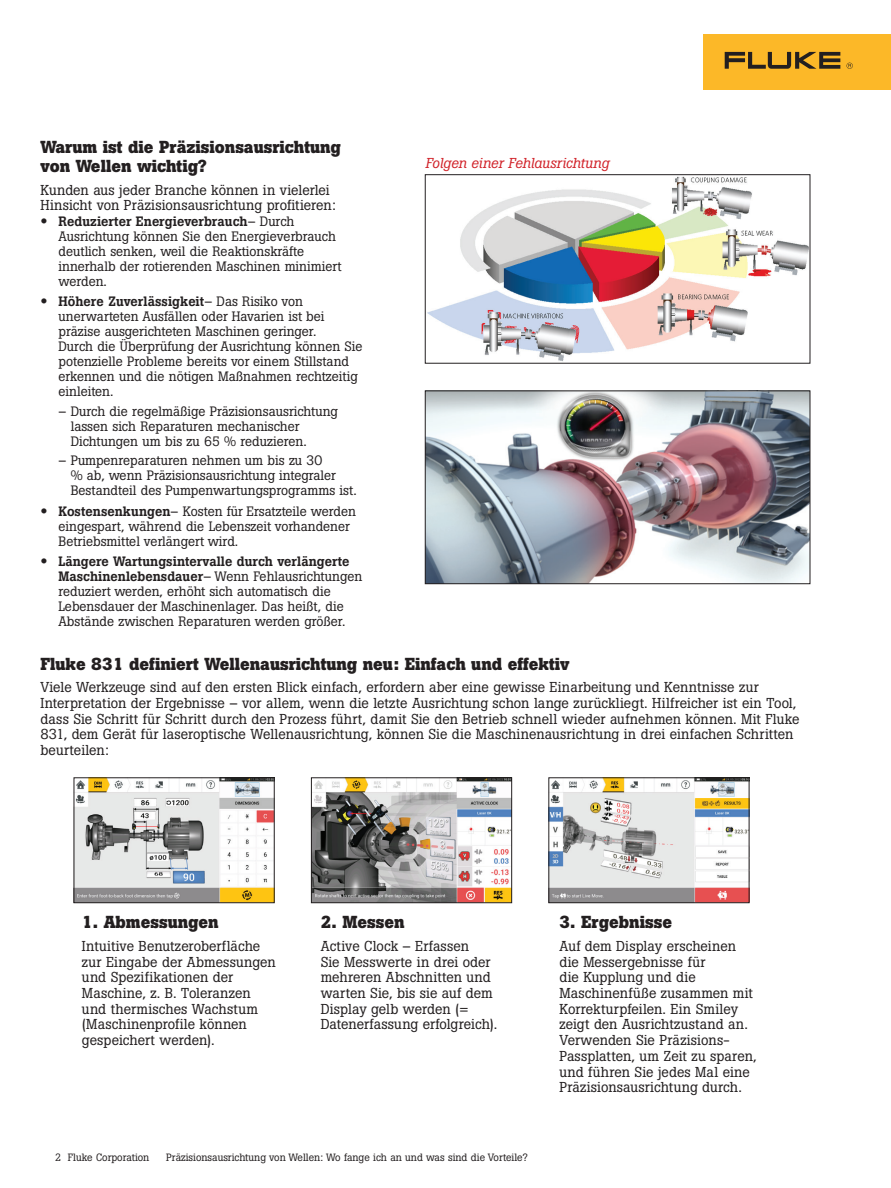
<style>
.page{position:relative;width:891px;height:1188px;background:#fff}
.page>*{position:absolute;margin:0;border:0;box-sizing:border-box;transform-origin:0 0}
.t1{font:700 17.25px/18.8px "Boton Pro";color:#231f20}
.t2{font:14.25px/15.8px "Boton Pro";letter-spacing:.005em;color:#231f20}
.t3{font:italic 14.25px "Boton Pro";letter-spacing:-.005em;color:#d1232a}
.t4{font:13.5px/15px "Boton Pro";color:#231f20}
.t5{font:10.5px "Boton Pro";color:#231f20}
.s1{font-family:"Helvetica Neue LT Pro";font-weight:700;font-stretch:expanded;font-size:14.25px}
.s2{font-weight:500}
</style>
<div class="page">
<img style="left:427px;top:176px;width:381px;height:186px">
<div style="left:425px;top:174px;width:385px;height:190px;border:1px solid #231f20"></div>
<img style="left:427px;top:393px;width:381px;height:189px">
<div style="left:425px;top:391px;width:385px;height:193px;border:1px solid #231f20"></div>
<img style="left:550px;top:779px;width:197px;height:122px">
<div style="left:548px;top:777px;width:201px;height:126px;border:1px solid #231f20"></div>
<img style="left:313px;top:779px;width:197px;height:122px">
<div style="left:311px;top:777px;width:201px;height:126px;border:1px solid #231f20"></div>
<img style="left:76px;top:779px;width:197px;height:122px">
<div style="left:74px;top:777px;width:201px;height:126px;border:1px solid #231f20"></div>
<div style="left:704px;top:35px;width:187px;height:55px;background:#fcb828"></div>
<svg style="left:725px;top:52px;width:115px;height:17px"></svg>
<svg style="left:847px;top:63px;width:6px;height:6px"></svg>
<p class="t1" style="left:40px;top:138px;width:302px">Warum ist die Präzisionsausrichtung von Wellen wichtig?</p>
<p class="t2" style="left:40px;top:182px;width:297px">Kunden aus jeder Branche können in vielerlei<br>Hinsicht von Präzisionsausrichtung profitieren:</p>
<p class="t4" style="left:59px;top:214px;width:285px;text-indent:-18px"><span class="s1">•</span> <span class="s2">Reduzierter Energieverbrauch</span>– Durch Ausrichtung können Sie den Energieverbrauch deutlich senken, weil die Reaktionskräfte innerhalb der rotierenden Maschinen minimiert werden.</p>
<p class="t4" style="left:59px;top:294px;width:306px;text-indent:-18px"><span class="s1">•</span> <span class="s2">Höhere Zuverlässigkeit</span>– Das Risiko von unerwarteten Ausfällen oder Havarien ist bei präzise ausgerichteten Maschinen geringer.<br>Durch die Überprüfung der Ausrichtung können Sie potenzielle Probleme bereits vor einem Stillstand erkennen und die nötigen Maßnahmen rechtzeitig einleiten.</p>
<p class="t4" style="left:71px;top:404px;width:269px;text-indent:-12px">– Durch die regelmäßige Präzisionsausrichtung lassen sich Reparaturen mechanischer<br>Dichtungen um bis zu 65 % reduzieren.</p>
<p class="t4" style="left:71px;top:453px;width:288px;text-indent:-12px">– Pumpenreparaturen nehmen um bis zu 30<br>% ab, wenn Präzisionsausrichtung integraler<br>Bestandteil des Pumpenwartungsprogramms ist.</p>
<p class="t4" style="left:59px;top:503px;width:299px;text-indent:-18px"><span class="s1">•</span> <span class="s2">Kostensenkungen</span>– Kosten für Ersatzteile werden eingespart, während die Lebenszeit vorhandener<br>Betriebsmittel verlängert wird.</p>
<p class="t4" style="left:59px;top:554px;width:305px;text-indent:-18px"><span class="s1">•</span> <span class="s2">Längere Wartungsintervalle durch verlängerte Maschinenlebensdauer</span>– Wenn Fehlausrichtungen reduziert werden, erhöht sich automatisch die Lebensdauer der Maschinenlager. Das heißt, die Abstände zwischen Reparaturen werden größer.</p>
<p class="t1" style="left:40px;top:654px;width:531px">Fluke 831 definiert Wellenausrichtung neu: Einfach und effektiv</p>
<p class="t2" style="left:40px;top:679px;width:761px">Viele Werkzeuge sind auf den ersten Blick einfach, erfordern aber eine gewisse Einarbeitung und Kenntnisse zur Interpretation der Ergebnisse – vor allem, wenn die letzte Ausrichtung schon lange zurückliegt. Hilfreicher ist ein Tool, dass Sie Schritt für Schritt durch den Prozess führt, damit Sie den Betrieb schnell wieder aufnehmen können. Mit Fluke 831, dem Gerät für laseroptische Wellenausrichtung, können Sie die Maschinenausrichtung in drei einfachen Schritten beurteilen:</p>
<p class="t3" style="left:425px;top:154px;width:186px">Folgen einer Fehlausrichtung</p>
<p class="t1" style="left:82px;top:913px;width:138px">1. Abmessungen</p>
<p class="t2" style="left:82px;top:938px;width:195px">Intuitive Benutzeroberfläche zur Eingabe der Abmessungen und Spezifikationen der<br>Maschine, z. B. Toleranzen und thermisches Wachstum (Maschinenprofile können gespeichert werden).</p>
<p class="t1" style="left:321px;top:913px;width:85px">2. Messen</p>
<p class="t2" style="left:321px;top:938px;width:178px">Active Clock – Erfassen<br>Sie Messwerte in drei oder mehreren Abschnitten und warten Sie, bis sie auf dem<br>Display gelb werden (=<br>Datenerfassung erfolgreich).</p>
<p class="t5" style="left:55px;top:1151px;width:96px">2 Fluke Corporation</p>
<p class="t5" style="left:166px;top:1151px;width:363px">Präzisionsausrichtung von Wellen: Wo fange ich an und was sind die Vorteile?</p>
<p class="t1" style="left:559px;top:913px;width:114px">3. Ergebnisse</p>
<p class="t2" style="left:559px;top:938px;width:199px">Auf dem Display erscheinen die Messergebnisse für<br>die Kupplung und die<br>Maschinenfüße zusammen mit<br>Korrekturpfeilen. Ein Smiley zeigt den Ausrichtzustand an.<br>Verwenden Sie Präzisions-<br>Passplatten, um Zeit zu sparen, und führen Sie jedes Mal eine<br>Präzisionsausrichtung durch.</p>
</div>
